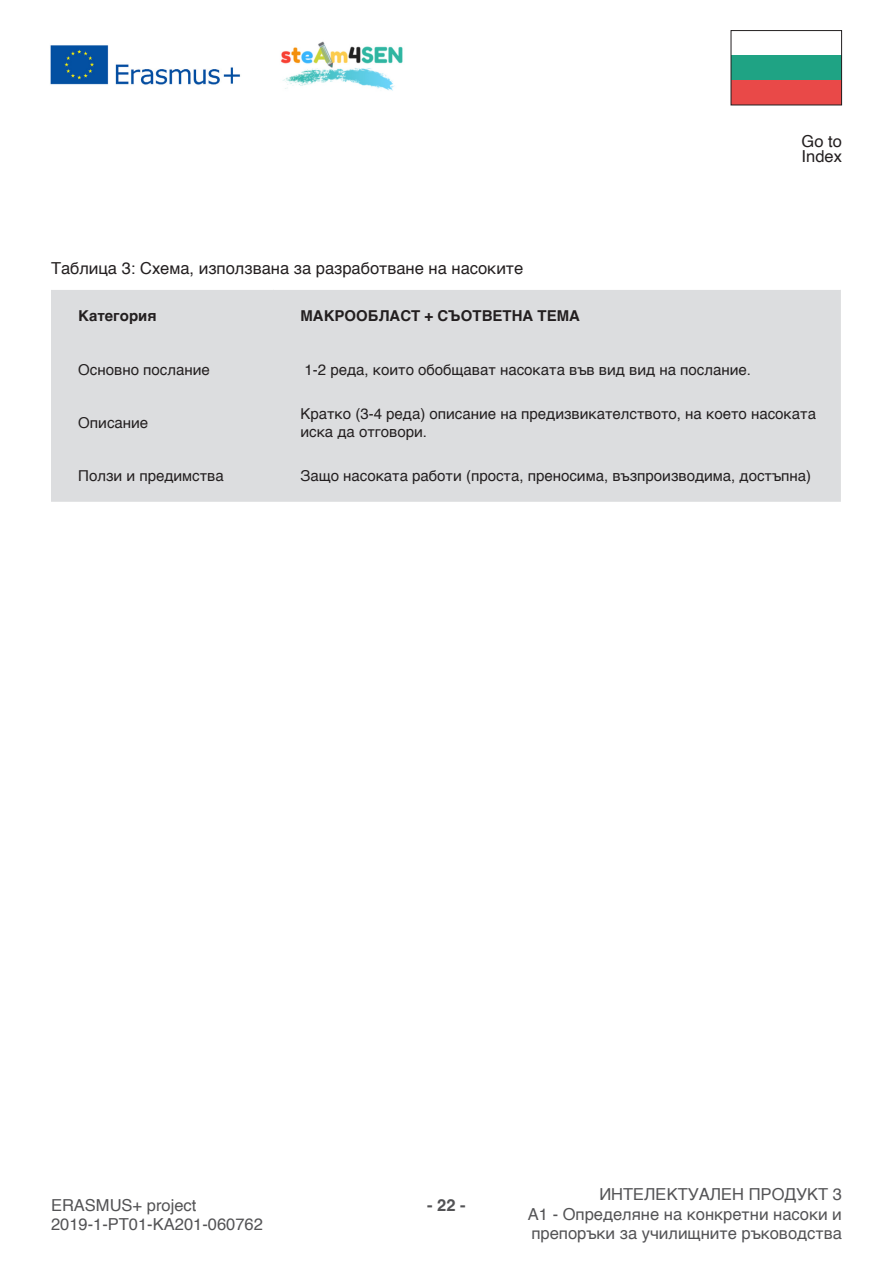
<style>
.page{position:relative;width:893px;height:1263px;background:#fff}
.page>*{position:absolute;margin:0;border:0;box-sizing:border-box;transform-origin:0 0}
.t1{font:16.5px/19.8px "Helvetica";color:#535355;text-align:justify}
.t2{font:16.5px/15px "Helvetica";color:#231f20}
.t3{font:700 16.5px "Helvetica";color:#535355}
.TEXTO_TABELA{font:15px/18px "Helvetica";color:#231f20}
.TEXTO_TABELA-2{font:700 15px "Helvetica";color:#231f20}
</style>
<div class="page">
<img style="left:280px;top:41px;width:123px;height:50px">
<img style="left:50px;top:45px;width:191px;height:40px">
<div style="left:731px;top:80px;width:111px;height:25px;background:#e94948"></div>
<div style="left:731px;top:55px;width:111px;height:25px;background:#1fa384"></div>
<div style="left:731px;top:30px;width:111px;height:75px;border:1px solid #231f20"></div>
<div style="left:51px;top:290px;width:790px;height:212px;background:#dcdddf"></div>
<p class="t2" style="left:802px;top:135px;width:42px">Go to<br>Index</p>
<p class="t2" style="left:51px;top:261px;width:474px">Таблица 3: Схема, използвана за разработване на насоките</p>
<p class="TEXTO_TABELA-2" style="left:78px;top:307px;width:80px">Категория</p>
<p class="TEXTO_TABELA-2" style="left:300px;top:307px;width:281px">МАКРООБЛАСТ + СЪОТВЕТНА ТЕМА</p>
<p class="TEXTO_TABELA" style="left:78px;top:361px;width:133px">Основно послание</p>
<p class="TEXTO_TABELA" style="left:305px;top:361px;width:448px">1-2 реда, които обобщават насоката във вид вид на послание.</p>
<p class="TEXTO_TABELA" style="left:78px;top:414px;width:72px">Описание</p>
<p class="TEXTO_TABELA" style="left:300px;top:405px;width:517px">Кратко (3-4 реда) описание на предизвикателството, на което насоката иска да отговори.</p>
<p class="TEXTO_TABELA" style="left:78px;top:467px;width:147px">Ползи и предимства</p>
<p class="TEXTO_TABELA" style="left:300px;top:467px;width:512px">Защо насоката работи (проста, преносима, възпроизводима, достъпна)</p>
<p class="t1" style="left:51px;top:1195px;width:147px">ERASMUS+ project</p>
<p class="t3" style="left:427px;top:1194px;width:40px">- 22 -</p>
<p class="t1" style="left:51px;top:1215px;width:213px">2019-1-PT01-KA201-060762</p>
<p class="t1" style="left:528px;top:1185px;width:316px;text-indent:71px">ИНТЕЛЕКТУАЛЕН ПРОДУКТ 3<br>A1 - Определяне на конкретни насоки и препоръки за училищните ръководства</p>
</div>
